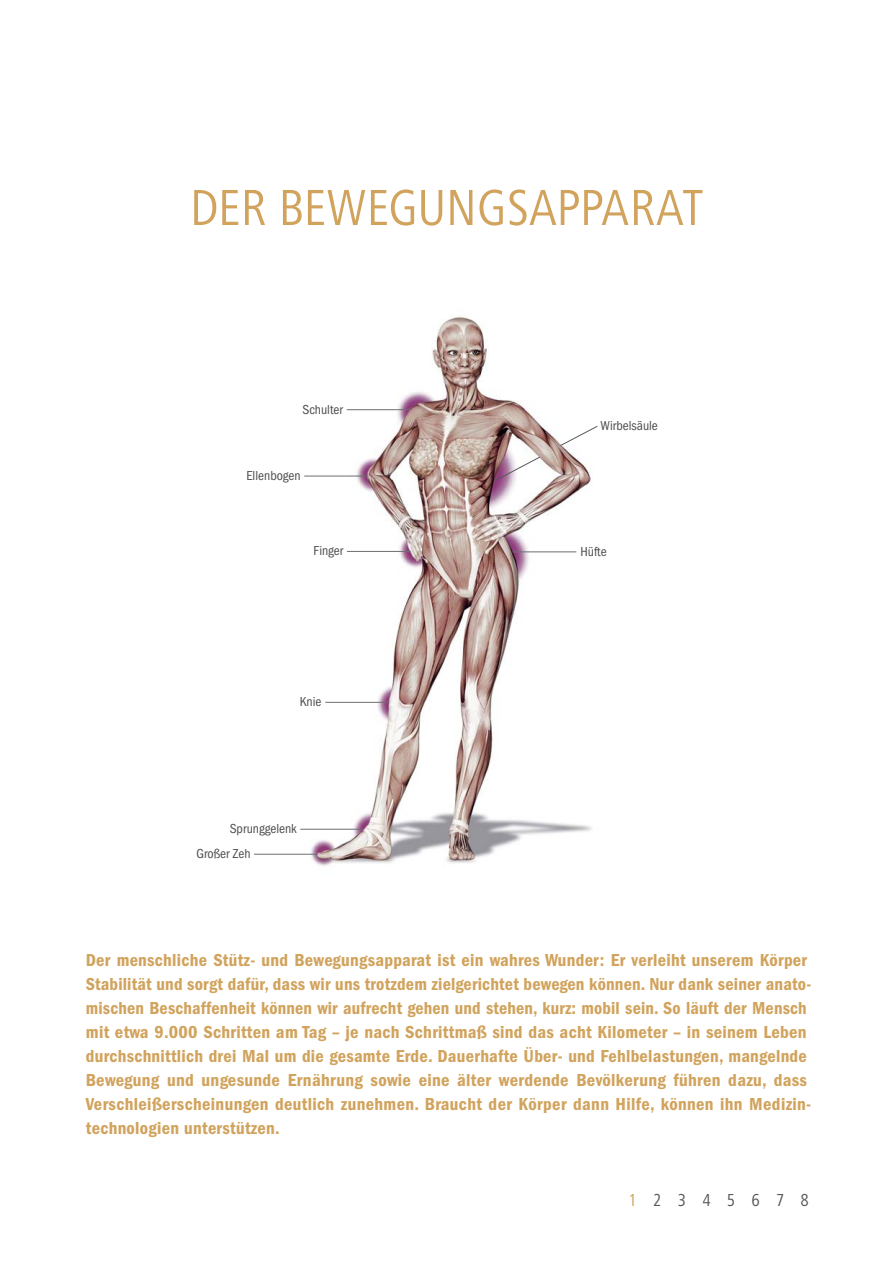
<style>
.page{position:relative;width:893px;height:1263px;background:#fff}
.page>*{position:absolute;margin:0;border:0;box-sizing:border-box;transform-origin:0 0}
.t1{font:condensed 52.5px "Frutiger Next LT";color:#d1a35d}
.t2{font:600 condensed 18px/24px "Franklin Gothic";letter-spacing:.015em;color:#d1a35d}
.t3{font:condensed 18px "Frutiger Next LT";letter-spacing:.9em;color:#58595b}
.t4{font:condensed 13.5px "Franklin Gothic";color:#4d4d4f}
.s1{color:#d1a35d}
</style>
<div class="page">
<img style="left:293px;top:316px;width:299px;height:550px">
<hr style="left:304px;top:476px;width:64px;height:1px;background:#6d6e71">
<hr style="left:347px;top:409px;width:64px;height:1px;background:#6d6e71">
<hr style="left:300px;top:829px;width:64px;height:1px;background:#6d6e71">
<hr style="left:254px;top:854px;width:64px;height:1px;background:#6d6e71">
<hr style="left:513px;top:551px;width:63px;height:1px;background:#6d6e71">
<hr style="left:325px;top:702px;width:64px;height:1px;background:#6d6e71">
<hr style="left:347px;top:551px;width:64px;height:1px;background:#6d6e71">
<svg style="left:493px;top:456px;width:48px;height:26px"></svg>
<svg style="left:559px;top:425px;width:39px;height:22px"></svg>
<p class="t1" style="left:190px;top:179px;width:515px">DER BEWEGUNGSAPPARAT</p>
<p class="t4" style="left:302px;top:401px;width:42px">Schulter</p>
<p class="t4" style="left:246px;top:468px;width:56px">Ellenbogen</p>
<p class="t4" style="left:313px;top:543px;width:31px">Finger</p>
<p class="t4" style="left:300px;top:694px;width:23px">Knie</p>
<p class="t4" style="left:230px;top:821px;width:69px">Sprunggelenk</p>
<p class="t4" style="left:196px;top:846px;width:56px">Großer Zeh</p>
<p class="t4" style="left:600px;top:418px;width:59px">Wirbelsäule</p>
<p class="t4" style="left:580px;top:543px;width:28px">Hüfte</p>
<p class="t2" style="left:86px;top:948px;width:727px">Der menschliche Stütz- und Bewegungsapparat ist ein wahres Wunder: Er verleiht unserem Körper Stabilität und sorgt dafür, dass wir uns trotzdem zielgerichtet bewegen können. Nur dank seiner anato&shy;mischen Beschaffenheit können wir aufrecht gehen und stehen, kurz: mobil sein. So läuft der Mensch mit etwa 9.000 Schritten am Tag – je nach Schrittmaß sind das acht Kilometer – in seinem Leben durchschnittlich drei Mal um die gesamte Erde. Dauerhafte Über- und Fehlbelastungen, mangelnde Bewegung und ungesunde Ernährung sowie eine älter werdende Bevölkerung führen dazu, dass Verschleißerscheinungen deutlich zunehmen. Braucht der Körper dann Hilfe, können ihn Medizin&shy;technologien unterstützen.</p>
<p class="t3" style="left:629px;top:1190px;width:182px"><span class="s1">1</span>2345678</p>
</div>
